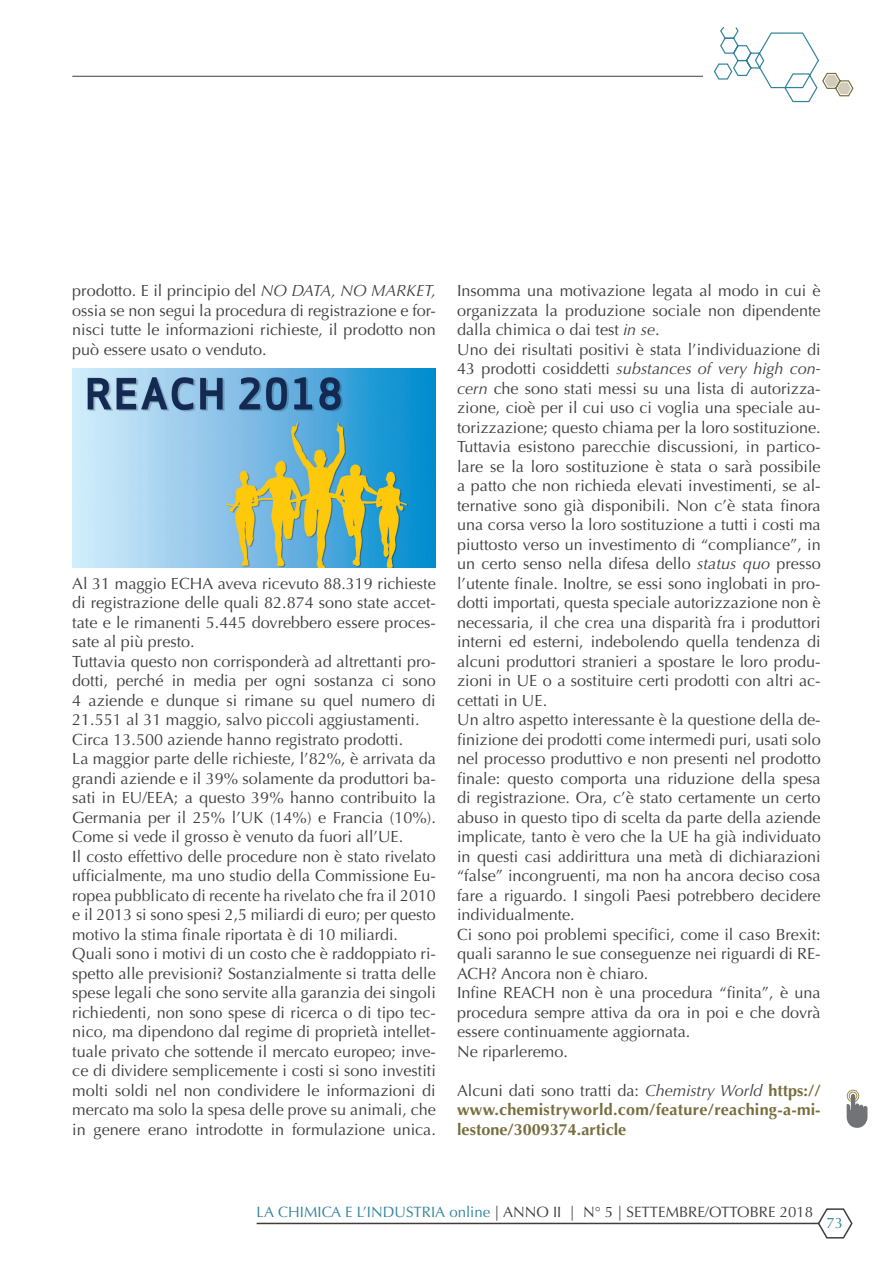
<style>
.page{position:relative;width:893px;height:1263px;background:#fff}
.page>*{position:absolute;margin:0;border:0;box-sizing:border-box;transform-origin:0 0}
.t1{font:16.2px/19.5px "Optima";color:#3e3e3f;text-align:justify}
.t2{font:700 16.2px/19.5px "Optima";letter-spacing:.01em;color:#776d3d;text-align:justify}
.t3{font:15px "Optima";color:#3e3e3f}
.t4{font:15px "Optima";color:#30829c}
.s1{font-style:italic}
.s2{font-weight:400;color:#3e3e3f}
.s3{font-weight:400;font-style:italic;color:#3e3e3f}
.s4{color:#30829c}
</style>
<div class="page">
<hr style="left:72px;top:76px;width:631px;height:1px;background:#3e3e3f">
<svg style="left:713px;top:26px;width:141px;height:77px"></svg>
<svg style="left:256px;top:1208px;width:597px;height:31px"></svg>
<img style="left:72px;top:369px;width:364px;height:199px">
<svg style="left:847px;top:1090px;width:20px;height:38px"></svg>
<p class="t1" style="left:72px;top:281px;width:365px">prodotto. E il principio del <span class="s1">NO DATA, NO MARKET, </span>ossia se non segui la procedura di registrazione e for&shy;nisci tutte le informazioni richieste, il prodotto non può essere usato o venduto.</p>
<p class="t1" style="left:72px;top:574px;width:365px">Al 31 maggio ECHA aveva ricevuto 88.319 richieste di registrazione delle quali 82.874 sono state accet&shy;tate e le rimanenti 5.445 dovrebbero essere proces&shy;sate al più presto.</p>
<p class="t1" style="left:72px;top:652px;width:365px">Tuttavia questo non corrisponderà ad altrettanti pro&shy;dotti, perché in media per ogni sostanza ci sono 4 aziende e dunque si rimane su quel numero di 21.551 al 31 maggio, salvo piccoli aggiustamenti.</p>
<p class="t1" style="left:72px;top:730px;width:332px">Circa 13.500 aziende hanno registrato prodotti.</p>
<p class="t1" style="left:72px;top:749px;width:365px">La maggior parte delle richieste, l’82%, è arrivata da grandi aziende e il 39% solamente da produttori ba&shy;sati in EU/EEA; a questo 39% hanno contribuito la Germania per il 25% l’UK (14%) e Francia (10%).<br>Come si vede il grosso è venuto da fuori all’UE.</p>
<p class="t1" style="left:72px;top:847px;width:365px">Il costo effettivo delle procedure non è stato rivelato ufficialmente, ma uno studio della Commissione Eu&shy;ropea pubblicato di recente ha rivelato che fra il 2010 e il 2013 si sono spesi 2,5 miliardi di euro; per questo motivo la stima finale riportata è di 10 miliardi.</p>
<p class="t1" style="left:72px;top:944px;width:365px">Quali sono i motivi di un costo che è raddoppiato ri&shy;spetto alle previsioni? Sostanzialmente si tratta delle spese legali che sono servite alla garanzia dei singoli richiedenti, non sono spese di ricerca o di tipo tec&shy;nico, ma dipendono dal regime di proprietà intellet&shy;tuale privato che sottende il mercato europeo; inve&shy;ce di dividere semplicemente i costi si sono investiti molti soldi nel non condividere le informazioni di mercato ma solo la spesa delle prove su animali, che in genere erano introdotte in formulazione unica.</p>
<p class="t1" style="left:457px;top:281px;width:365px">Insomma una motivazione legata al modo in cui è organizzata la produzione sociale non dipendente dalla chimica o dai test <span class="s1">in se</span>.</p>
<p class="t1" style="left:457px;top:340px;width:365px">Uno dei risultati positivi è stata l’individuazione di 43 prodotti cosiddetti <span class="s1">substances of very high con&shy;cern</span> che sono stati messi su una lista di autorizza&shy;zione, cioè per il cui uso ci voglia una speciale au&shy;torizzazione; questo chiama per la loro sostituzione.<br>Tuttavia esistono parecchie discussioni, in partico&shy;lare se la loro sostituzione è stata o sarà possibile a patto che non richieda elevati investimenti, se al&shy;ternative sono già disponibili. Non c’è stata finora una corsa verso la loro sostituzione a tutti i costi ma piuttosto verso un investimento di “compliance”, in un certo senso nella difesa dello <span class="s1">status quo</span> presso l’utente finale. Inoltre, se essi sono inglobati in pro&shy;dotti importati, questa speciale autorizzazione non è necessaria, il che crea una disparità fra i produttori interni ed esterni, indebolendo quella tendenza di alcuni produttori stranieri a spostare le loro produ&shy;zioni in UE o a sostituire certi prodotti con altri ac&shy;cettati in UE.</p>
<p class="t1" style="left:457px;top:710px;width:365px">Un altro aspetto interessante è la questione della de&shy;finizione dei prodotti come intermedi puri, usati solo nel processo produttivo e non presenti nel prodotto finale: questo comporta una riduzione della spesa di registrazione. Ora, c’è stato certamente un certo abuso in questo tipo di scelta da parte della aziende implicate, tanto è vero che la UE ha già individuato in questi casi addirittura una metà di dichiarazioni “false” incongruenti, ma non ha ancora deciso cosa fare a riguardo. I singoli Paesi potrebbero decidere individualmente.</p>
<p class="t1" style="left:457px;top:925px;width:365px">Ci sono poi problemi specifici, come il caso Brexit: quali saranno le sue conseguenze nei riguardi di RE-ACH? Ancora non è chiaro.</p>
<p class="t1" style="left:457px;top:983px;width:365px">Infine REACH non è una procedura “finita”, è una procedura sempre attiva da ora in poi e che dovrà essere continuamente aggiornata.</p>
<p class="t1" style="left:457px;top:1042px;width:112px">Ne riparleremo.</p>
<p class="t2" style="left:457px;top:1081px;width:365px"><span class="s2">Alcuni dati sono tratti da:</span> <span class="s3">Chemistry World</span> https:// www.chemistryworld.com/feature/reaching-a-mi&shy;lestone/3009374.article</p>
<p class="t3" style="left:257px;top:1204px;width:558px"><span class="s4">LA CHIMICA E L’INDUSTRIA online</span> | ANNO II | N° 5 | SETTEMBRE/OTTOBRE 2018</p>
<p class="t4" style="left:826px;top:1214px;width:18px">73</p>
</div>
